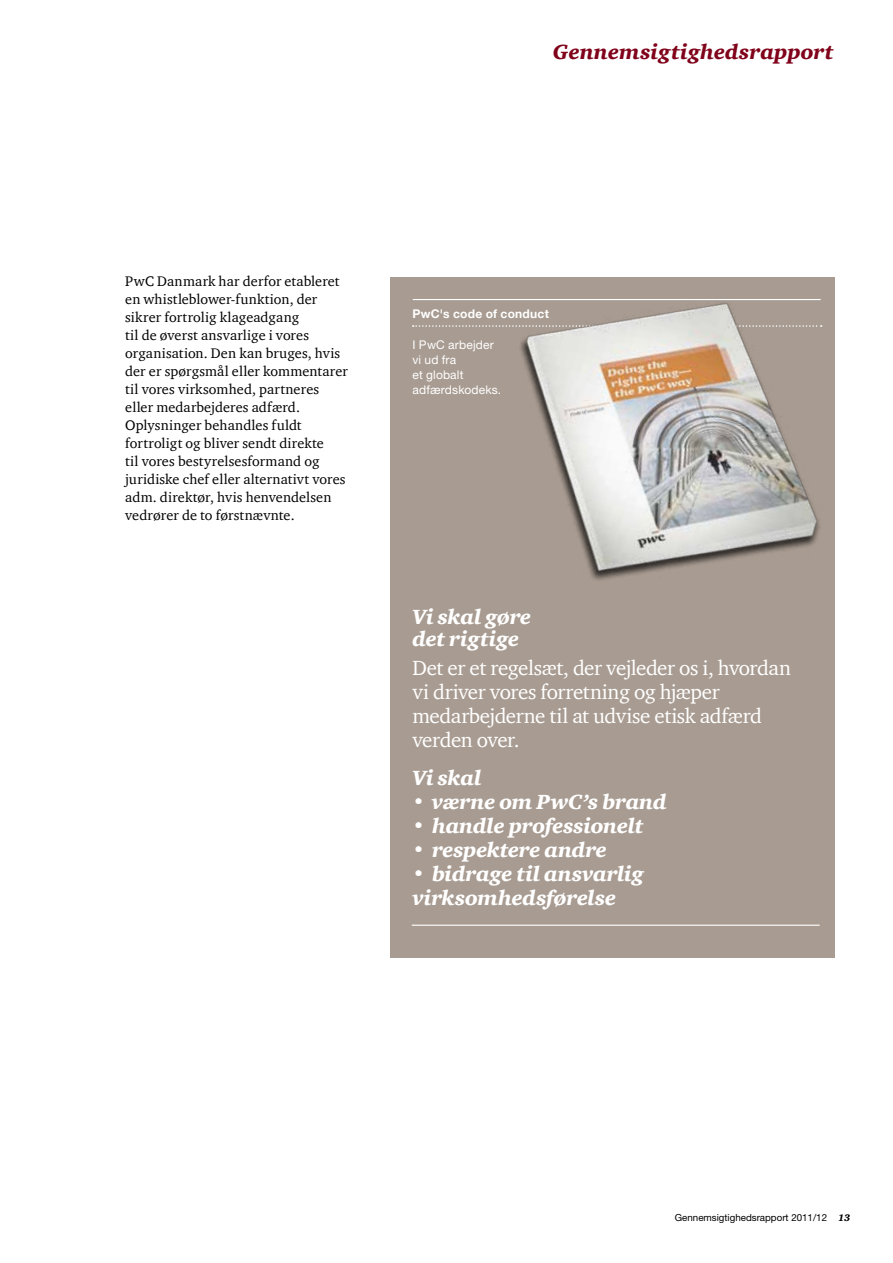
<style>
.page{position:relative;width:893px;height:1263px;background:#fff}
.page>*{position:absolute;margin:0;border:0;box-sizing:border-box;transform-origin:0 0}
.t1{font:italic 900 21px/22.5px "ITC Charter Com";letter-spacing:-.01em;color:#fff}
.t2{font:21px/24px "ITC Charter Com";letter-spacing:-.02em;color:#fff}
.t3{font:italic 900 21px "ITC Charter Com";letter-spacing:.005em;color:#80021a}
.t4{font:14.25px/18px "ITC Charter Com";letter-spacing:.01em;color:#000}
.t5{font:12px/15px "Helvetica Neue";letter-spacing:.015em;color:#fff}
.t6{font:700 12px "Helvetica Neue";letter-spacing:.02em;color:#fff}
.t7{font:9.75px "Helvetica Neue";color:#000}
.s1{font-weight:700}
.s2{font-family:"ITC Charter Com";font-weight:900;font-style:italic}
</style>
<div class="page">
<div style="left:390px;top:277px;width:444px;height:680px;background:#a89b91"></div>
<hr style="left:413px;top:299px;width:408px;height:1px;background:#fff">
<svg style="left:413px;top:325px;width:18px;height:2px"></svg>
<hr style="left:412px;top:925px;width:408px;height:1px;background:#fff">
<img style="left:432px;top:277px;width:403px;height:388px">
<h1 class="t3" style="left:553px;top:39px;width:282px">Gennemsigtighedsrapport</h1>
<p class="t4" style="left:125px;top:271px;width:224px">PwC Danmark har derfor etableret en whistleblower-funktion, der sikrer fortrolig klageadgang<br>til de øverst ansvarlige i vores organisation. Den kan bruges, hvis der er spørgsmål eller kommentarer til vores virksomhed, partneres eller medarbejderes adfærd.<br>Oplysninger behandles fuldt fortroligt og bliver sendt direkte<br>til vores bestyrelsesformand og juridiske chef eller alternativt vores adm. direktør, hvis henvendelsen vedrører de to førstnævnte.</p>
<p class="t6" style="left:412px;top:304px;width:138px">PwC's code of conduct</p>
<p class="t5" style="left:412px;top:337px;width:90px">I PwC arbejder vi ud fra<br>et globalt adfærdskodeks.</p>
<h1 class="t1" style="left:412px;top:605px;width:120px">Vi skal gøre det rigtige</h1>
<h1 class="t2" style="left:412px;top:655px;width:380px">Det er et regelsæt, der vejleder os i, hvordan vi driver vores forretning og hjæper medarbejderne til at udvise etisk adfærd verden over.</h1>
<h1 class="t1" style="left:412px;top:767px;width:70px">Vi skal</h1>
<h1 class="t1" style="left:412px;top:791px;width:256px"><span class="s1">•</span> værne om PwC’s brand</h1>
<h1 class="t1" style="left:412px;top:815px;width:232px"><span class="s1">•</span> handle professionelt</h1>
<h1 class="t1" style="left:412px;top:839px;width:196px"><span class="s1">•</span> respektere andre</h1>
<h1 class="t1" style="left:412px;top:862px;width:233px;line-height:24px"><span class="s1">•</span> bidrage til ansvarlig virksomhedsførelse</h1>
<p class="t7" style="left:675px;top:1212px;width:177px">Gennemsigtighedsrapport 2011/12 <span class="s2">13</span></p>
</div>
